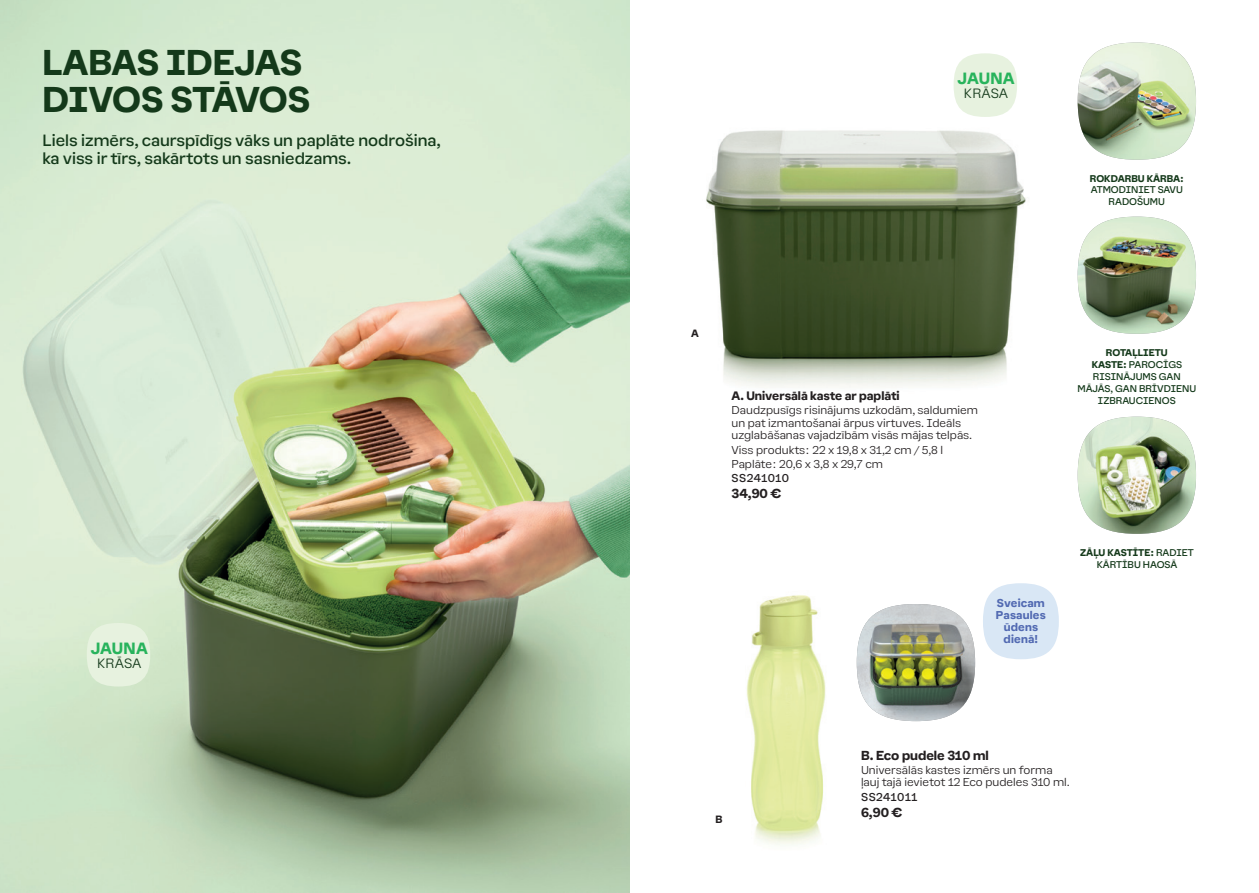
<style>
.page{position:relative;width:1259px;height:893px;background:#fff}
.page>*{position:absolute;margin:0;border:0;box-sizing:border-box;transform-origin:0 0}
.t1{font:700 33px/37.5px "Earl Sans";letter-spacing:-.015em;color:#14391a}
.t2{font:15px/18px "Earl Sans";color:#14391a}
.t3{font:700 15px "Earl Sans";letter-spacing:.005em;color:#28b35c}
.t4{font:300 12.45px "Earl Sans";letter-spacing:.01em;color:#14391a}
.t5{font:700 12px "Earl Sans";color:#231f20}
.t6{font:700 11.25px "Earl Sans";color:#231f20}
.t7{font:300 10.5px/12.6px "Earl Sans";color:#231f20}
.t8{font:700 10.5px/12px "Earl Sans";letter-spacing:.02em;color:#526ab2;text-align:center}
.t9{font:10.5px "Earl Sans";letter-spacing:.045em;color:#231f20}
.t10{font:700 9.75px "Earl Sans";color:#231f20}
.t11{font:9px/12px "Earl Sans";color:#14391a;text-align:center}
.t12{font:700 9px "Earl Sans";color:#14391a}
.s1{font-weight:700}
</style>
<div class="page">
<img style="left:746px;top:595px;width:80px;height:250px">
<img style="left:706px;top:91px;width:320px;height:296px">
<img style="left:0;top:0;width:629px;height:893px">
<div style="left:87px;top:623px;width:63px;height:63px;background:#e7f2df;border-radius:50%"></div>
<div style="left:953px;top:53px;width:64px;height:64px;background:#e7f2df;border-radius:50%"></div>
<img style="left:1077px;top:43px;width:119px;height:117px">
<img style="left:1077px;top:217px;width:119px;height:117px">
<img style="left:1077px;top:417px;width:119px;height:117px">
<img style="left:856px;top:604px;width:119px;height:117px">
<div style="left:983px;top:583px;width:76px;height:76px;background:#d9e7f5;border-radius:50%"></div>
<h1 class="t1" style="left:43px;top:41px;width:269px">LABAS IDEJAS<br>DIVOS STĀVOS</h1>
<h2 class="t2" style="left:43px;top:130px;width:400px">Liels izmērs, caurspīdīgs vāks un paplāte nodrošina, ka viss ir tīrs, sakārtots un sasniedzams.</h2>
<h2 class="t3" style="left:91px;top:635px;width:59px">JAUNA</h2>
<p class="t4" style="left:97px;top:653px;width:46px">KRĀSA</p>
<h2 class="t3" style="left:957px;top:66px;width:59px">JAUNA</h2>
<p class="t4" style="left:964px;top:83px;width:46px">KRĀSA</p>
<p class="t12" style="left:1090px;top:170px;width:95px">ROKDARBU KĀRBA:</p>
<p class="t11" style="left:1090px;top:183px;width:94px">ATMODINIET SAVU<br>RADOŠUMU</p>
<p class="t10" style="left:691px;top:325px;width:9px">A</p>
<p class="t6" style="left:731px;top:386px;width:170px">A. Universālā kaste ar paplāti</p>
<p class="t7" style="left:731px;top:403px;width:248px">Daudzpusīgs risinājums uzkodām, saldumiem un pat izmantošanai ārpus virtuves. Ideāls uzglabāšanas vajadzībām visās mājas telpās.</p>
<p class="t7" style="left:731px;top:442px;width:213px;line-height:14.2px">Viss produkts: 22 x 19,8 x 31,2 cm / 5,8 l<br>Paplāte: 20,6 x 3,8 x 29,7 cm</p>
<p class="t9" style="left:731px;top:469px;width:59px">SS241010</p>
<p class="t5" style="left:731px;top:483px;width:51px">34,90 €</p>
<p class="t8" style="left:996px;top:596px;width:51px">Sveicam<br>Pasaules ūdens dienā!</p>
<p class="t11" style="left:1077px;top:345px;width:120px"><span class="s1">ROTAĻLIETU<br>KASTE:</span> PAROCĪGS<br>RISINĀJUMS GAN<br>MĀJĀS, GAN BRĪVDIENU<br>IZBRAUCIENOS</p>
<p class="t11" style="left:1080px;top:545px;width:115px"><span class="s1">ZĀĻU KASTĪTE:</span> RADIET<br>KĀRTĪBU HAOSĀ</p>
<p class="t10" style="left:715px;top:811px;width:9px">B</p>
<p class="t5" style="left:861px;top:744px;width:129px">B. Eco pudele 310 ml</p>
<p class="t7" style="left:861px;top:763px;width:210px">Universālās kastes izmērs un forma ļauj tajā ievietot 12 Eco pudeles 310 ml.</p>
<p class="t9" style="left:861px;top:788px;width:58px">SS241011</p>
<p class="t5" style="left:861px;top:802px;width:43px">6,90 €</p>
</div>
